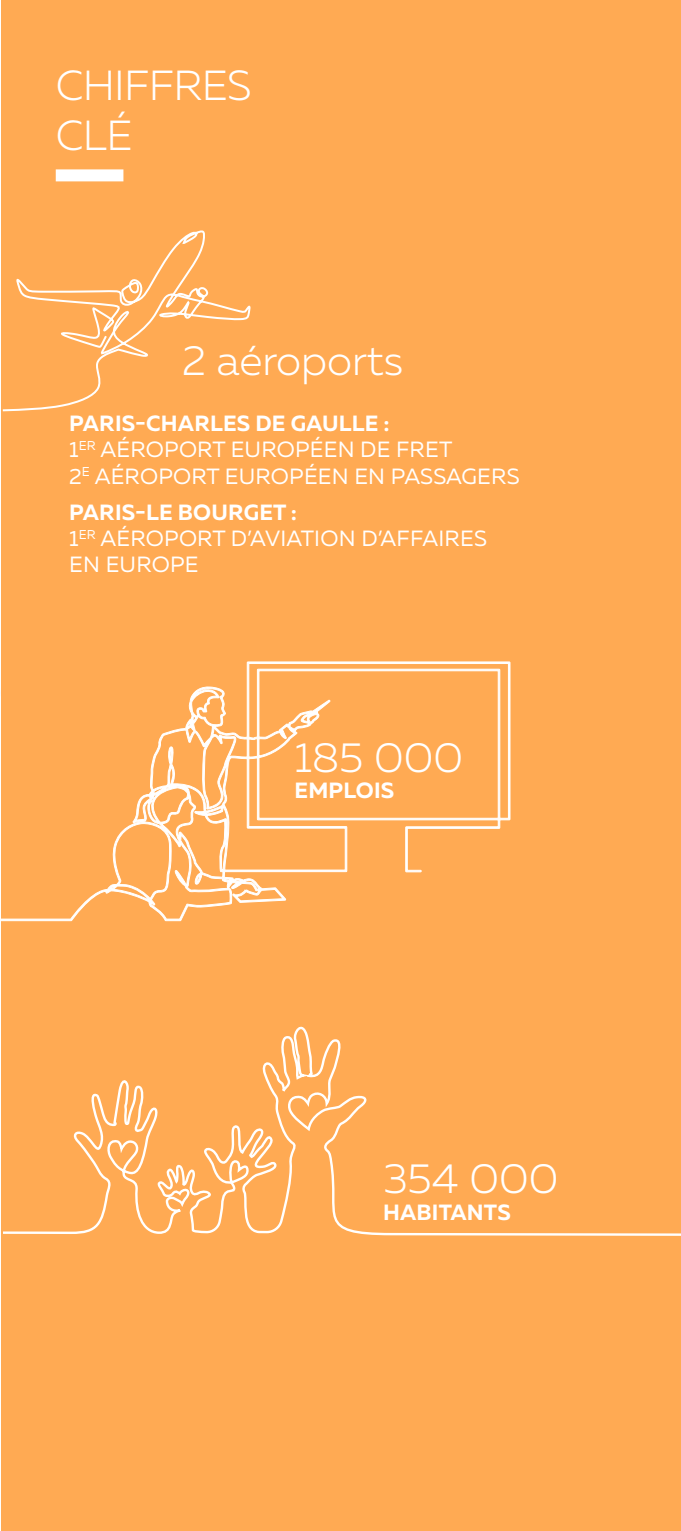
<style>
.page{position:relative;width:681px;height:1531px;background:#fff}
.page>*{position:absolute;margin:0;border:0;box-sizing:border-box;transform-origin:0 0}
.t1{font:300 42px/50.4px "Muller";color:#fff}
.t2{font:22px/26.4px "Muller";letter-spacing:.01em;color:#fff}
.t3{font:700 22px "Muller";letter-spacing:.01em;color:#fff}
.s1{font-weight:700}
</style>
<div class="page">
<div style="left:1px;top:0;width:679px;height:1531px;background:#ffaa53"></div>
<svg style="left:2px;top:230px;width:249px;height:182px"></svg>
<div style="left:56px;top:169px;width:67px;height:12px;background:#fff"></div>
<svg style="left:1px;top:661px;width:509px;height:260px"></svg>
<svg style="left:3px;top:1026px;width:677px;height:210px"></svg>
<h1 class="t1" style="left:56px;top:60px;width:197px">CHIFFRES<br>CLÉ</h1>
<h1 class="t1" style="left:182px;top:335px;width:222px">2 aéroports</h1>
<p class="t2" style="left:69px;top:410px;width:451px"><span class="s1">PARIS-CHARLES DE GAULLE :<br></span>1<sup>ER</sup> AÉROPORT EUROPÉEN DE FRET<br>2<sup>E</sup> AÉROPORT EUROPÉEN EN PASSAGERS</p>
<p class="t2" style="left:69px;top:498px;width:419px"><span class="s1">PARIS-LE BOURGET :<br></span>1<sup>ER</sup> AÉROPORT D’AVIATION D’AFFAIRES<br>EN EUROPE</p>
<h1 class="t1" style="left:294px;top:731px;width:170px">185 000</h1>
<p class="t3" style="left:294px;top:777px;width:101px">EMPLOIS</p>
<h1 class="t1" style="left:383px;top:1153px;width:177px">354 000</h1>
<p class="t3" style="left:383px;top:1198px;width:129px">HABITANTS</p>
</div>
